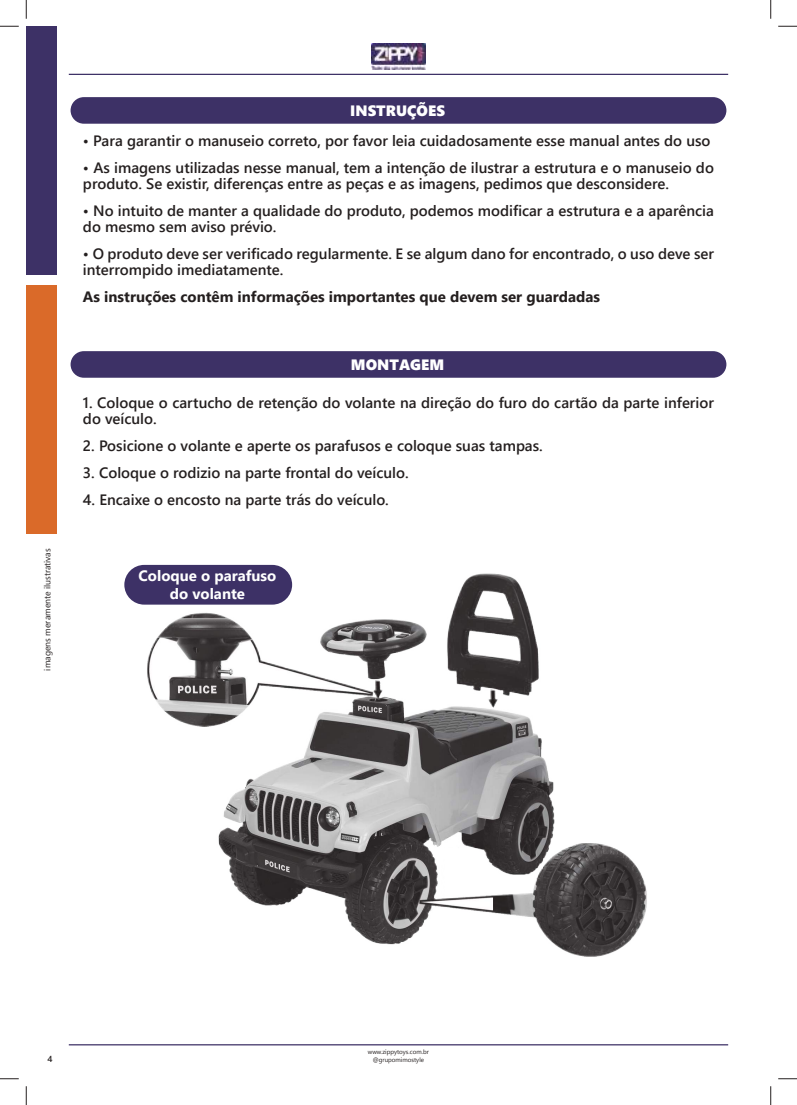
<style>
.page{position:relative;width:797px;height:1105px;background:#fff}
.page>*{position:absolute;margin:0;border:0;box-sizing:border-box;transform-origin:0 0}
.t1{font:600 15px/16.2px "Segoe UI";color:#241f1f}
.t2{font:700 15px "Segoe UI";color:#241f1f}
.t3{font:700 15px/17.5px "Segoe UI";color:#fff;text-align:center}
.t4{font:15px "Segoe UI Black";color:#fff}
.t5{font:8.75px "Segoe UI";color:#241f1f}
.t6{font:600 8.75px "Segoe UI";color:#241f1f}
.t7{font:6.25px/7.5px "Segoe UI";color:#241f1f;text-align:center}
</style>
<div class="page">
<div style="left:71px;top:97px;width:655px;height:27px;background:#3d3166;border-radius:13px"></div>
<div style="left:71px;top:351px;width:655px;height:27px;background:#3d3166;border-radius:13px"></div>
<img style="left:138px;top:564px;width:509px;height:393px">
<div style="left:124px;top:565px;width:168px;height:40px;background:#3d3166;border-radius:20px"></div>
<img style="left:371px;top:44px;width:54px;height:26px">
<hr style="left:69px;top:74px;width:659px;height:1px;background:#3d3166">
<div style="left:26px;top:26px;width:30px;height:249px;background:#3d3166"></div>
<div style="left:26px;top:285px;width:30px;height:249px;background:#da6a29"></div>
<hr style="left:69px;top:1044px;width:659px;height:1px;background:#3d3166">
<svg style="left:0;top:25px;width:19px;height:2px"></svg>
<svg style="left:778px;top:25px;width:19px;height:2px"></svg>
<svg style="left:0;top:1078px;width:19px;height:1px"></svg>
<svg style="left:778px;top:1078px;width:19px;height:1px"></svg>
<svg style="left:25px;top:0;width:2px;height:19px"></svg>
<svg style="left:25px;top:1086px;width:2px;height:19px"></svg>
<svg style="left:770px;top:0;width:1px;height:19px"></svg>
<svg style="left:770px;top:1086px;width:1px;height:19px"></svg>
<p class="t4" style="left:350px;top:100px;width:96px">INSTRUÇÕES</p>
<p class="t1" style="left:83px;top:131px;width:629px">• Para garantir o manuseio correto, por favor leia cuidadosamente esse manual antes do uso</p>
<p class="t1" style="left:83px;top:158px;width:632px">• As imagens utilizadas nesse manual, tem a intenção de ilustrar a estrutura e o manuseio do produto. Se existir, diferenças entre as peças e as imagens, pedimos que desconsidere.</p>
<p class="t1" style="left:83px;top:201px;width:632px">• No intuito de manter a qualidade do produto, podemos modificar a estrutura e a aparência do mesmo sem aviso prévio.</p>
<p class="t1" style="left:83px;top:244px;width:632px">• O produto deve ser verificado regularmente. E se algum dano for encontrado, o uso deve ser interrompido imediatamente.</p>
<p class="t2" style="left:83px;top:283px;width:518px">As instruções contêm informações importantes que devem ser guardadas</p>
<p class="t5" style="left:41px;top:670px;width:124px;rotate:-90deg">imagens meramente ilustrativas</p>
<p class="t4" style="left:351px;top:354px;width:95px">MONTAGEM</p>
<p class="t1" style="left:83px;top:393px;width:632px">1. Coloque o cartucho de retenção do volante na direção do furo do cartão da parte inferior do veículo.</p>
<p class="t1" style="left:83px;top:437px;width:461px">2. Posicione o volante e aperte os parafusos e coloque suas tampas.</p>
<p class="t1" style="left:83px;top:463px;width:327px">3. Coloque o rodizio na parte frontal do veículo.</p>
<p class="t1" style="left:83px;top:490px;width:307px">4. Encaixe o encosto na parte trás do veículo.</p>
<p class="t3" style="left:139px;top:566px;width:139px">Coloque o parafuso do volante</p>
<p class="t6" style="left:47px;top:1051px;width:7px">4</p>
<p class="t7" style="left:368px;top:1048px;width:63px">www.zippytoys.com.br @grupomimostyle</p>
</div>
